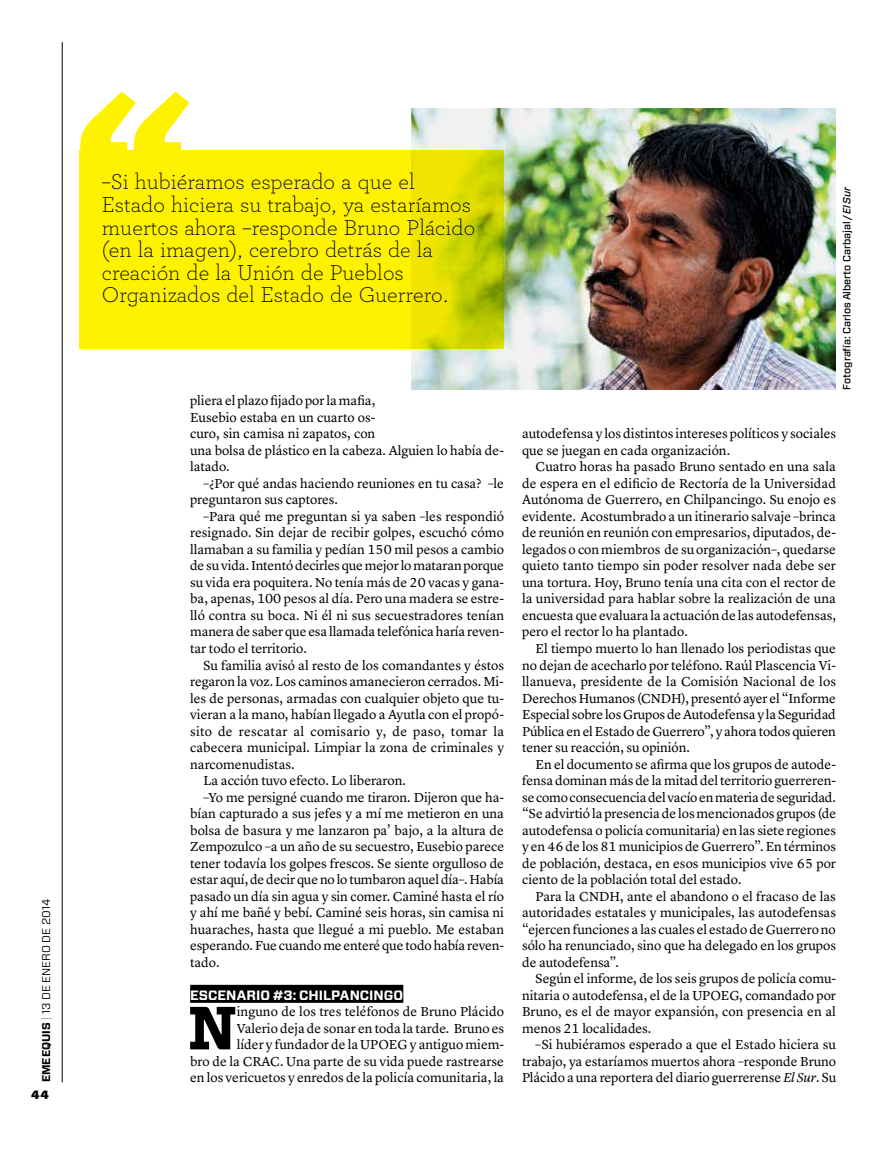
<style>
.page{position:relative;width:893px;height:1149px;background:#fff}
.page>*{position:absolute;margin:0;border:0;box-sizing:border-box;transform-origin:0 0}
.t1{font:700 60.6px "Vitesse";color:#000}
.t2{font:300 22.5px/22.5px "Archer";color:#000}
.t3{font:13.5px/16.5px "Lyon Text";letter-spacing:-.005em;color:#000;text-align:justify}
.t4{font:13.5px "Lyon Text";letter-spacing:.02em;color:#000}
.t5{font:700 13.5px "Forza";color:#fff}
.t6{font:900 12px "Forza";color:#000}
.t7{font:11.25px "Forza";color:#000}
.t8{font:500 10.5px "Forza";letter-spacing:-.005em;color:#000}
.s1{font-weight:700}
.s2{font-weight:100}
.s3{font-style:italic}
</style>
<div class="page">
<hr style="left:62px;top:42px;width:1px;height:1040px;background:#000">
<div style="left:190px;top:984px;width:213px;height:18px;background:#000"></div>
<img style="left:411px;top:108px;width:425px;height:281px">
<svg style="left:80px;top:150px;width:424px;height:198px;background:#f6ec00"></svg>
<svg style="left:80px;top:91px;width:109px;height:60px"></svg>
<p class="t7" style="left:39px;top:1082px;width:185px;rotate:-90deg"><span class="s1">EMEEQUIS</span> <span class="s2">|</span> 13 de enero de 2014</p>
<p class="t6" style="left:31px;top:1086px;width:19px">44</p>
<h2 class="t2" style="left:102px;top:170px;width:375px">–Si hubiéramos esperado a que el Estado hiciera su trabajo, ya estaríamos muertos ahora –responde Bruno Plácido (en la imagen), cerebro detrás de la creación de la Unión de Pueblos Organizados del Estado de Guerrero.</h2>
<p class="t3" style="left:190px;top:391px;width:315px;text-align:left">pliera el plazo fijado por la mafia,<br>Eusebio estaba en un cuarto os-<br>curo, sin camisa ni zapatos, con<br>una bolsa de plástico en la cabeza. Alguien lo había de&shy;latado.</p>
<p class="t3" style="left:190px;top:474px;width:315px;text-indent:13px">–¿Por qué andas haciendo reuniones en tu casa? –le preguntaron sus captores.</p>
<p class="t3" style="left:190px;top:507px;width:316px;text-indent:13px">–Para qué me preguntan si ya saben –les respondió resignado. Sin dejar de recibir golpes, escuchó cómo llamaban a su familia y pedían 150 mil pesos a cambio de su vida. Intentó decirles que mejor lo mataran porque su vida era poquitera. No tenía más de 20 vacas y gana&shy;ba, apenas, 100 pesos al día. Pero una madera se estre&shy;lló contra su boca. Ni él ni sus secuestradores tenían manera de saber que esa llamada telefónica haría reven&shy;tar todo el territorio.</p>
<p class="t3" style="left:204px;top:655px;width:302px">Su familia avisó al resto de los comandantes y éstos</p>
<p class="t3" style="left:190px;top:672px;width:315px">regaron la voz. Los caminos amanecieron cerrados. Mi-</p>
<p class="t3" style="left:190px;top:688px;width:315px">les de personas, armadas con cualquier objeto que tu-</p>
<p class="t3" style="left:190px;top:705px;width:315px">vieran a la mano, habían llegado a Ayutla con el propó-</p>
<p class="t4" style="left:190px;top:720px;width:315px">sito de rescatar al comisario y, de paso, tomar la</p>
<p class="t3" style="left:190px;top:738px;width:315px">cabecera municipal. Limpiar la zona de criminales y</p>
<p class="t3" style="left:190px;top:754px;width:106px">narcomenudistas.</p>
<p class="t3" style="left:204px;top:771px;width:204px">La acción tuvo efecto. Lo liberaron.</p>
<p class="t3" style="left:204px;top:787px;width:302px">–Yo me persigné cuando me tiraron. Dijeron que ha-</p>
<p class="t3" style="left:190px;top:804px;width:315px">bían capturado a sus jefes y a mí me metieron en una</p>
<p class="t3" style="left:190px;top:820px;width:315px">bolsa de basura y me lanzaron pa’ bajo, a la altura de</p>
<p class="t3" style="left:190px;top:837px;width:315px">Zempozulco –a un año de su secuestro, Eusebio parece</p>
<p class="t3" style="left:190px;top:853px;width:315px">tener todavía los golpes frescos. Se siente orgulloso de</p>
<p class="t3" style="left:190px;top:870px;width:315px">estar aquí, de decir que no lo tumbaron aquel día–. Había</p>
<p class="t3" style="left:190px;top:886px;width:315px">pasado un día sin agua y sin comer. Caminé hasta el río</p>
<p class="t3" style="left:190px;top:903px;width:315px">y ahí me bañé y bebí. Caminé seis horas, sin camisa ni</p>
<p class="t3" style="left:190px;top:919px;width:315px">huaraches, hasta que llegué a mi pueblo. Me estaban</p>
<p class="t3" style="left:190px;top:936px;width:315px">esperando. Fue cuando me enteré que todo había reven-</p>
<p class="t3" style="left:190px;top:952px;width:31px">tado.</p>
<p class="t5" style="left:190px;top:985px;width:215px">ESCENARIO #3: CHILPANCINGO</p>
<h1 class="t1" style="left:188px;top:987px;width:51px">N</h1>
<p class="t3" style="left:190px;top:1002px;width:316px;text-align:right">inguno de los tres teléfonos de Bruno Plácido<br>Valerio deja de sonar en toda la tarde. Bruno es<br>líder y fundador de la UPOEG y antiguo miem-<br>bro de la CRAC. Una parte de su vida puede rastrearse en los vericuetos y enredos de la policía comunitaria, la</p>
<p class="t8" style="left:840px;top:389px;width:205px;rotate:-90deg">Fotografía: Carlos Alberto Carbajal /<span class="s3">El Sur</span></p>
<p class="t3" style="left:522px;top:424px;width:316px">autodefensa y los distintos intereses políticos y sociales que se juegan en cada organización.</p>
<p class="t3" style="left:522px;top:457px;width:316px;text-indent:14px">Cuatro horas ha pasado Bruno sentado en una sala de espera en el edificio de Rectoría de la Universidad Autónoma de Guerrero, en Chilpancingo. Su enojo es evidente. Acostumbrado a un itinerario salvaje –brinca de reunión en reunión con empresarios, diputados, de&shy;legados o con miembros de su organización–, quedarse quieto tanto tiempo sin poder resolver nada debe ser una tortura. Hoy, Bruno tenía una cita con el rector de la universidad para hablar sobre la realización de una encuesta que evaluara la actuación de las autodefensas, pero el rector lo ha plantado.</p>
<p class="t3" style="left:522px;top:639px;width:315px;text-indent:14px">El tiempo muerto lo han llenado los periodistas que no dejan de acecharlo por teléfono. Raúl Plascencia Vi&shy;llanueva, presidente de la Comisión Nacional de los Derechos Humanos (CNDH), presentó ayer el “Informe Especial sobre los Grupos de Autodefensa y la Seguridad Pública en el Estado de Guerrero”, y ahora todos quieren tener su reacción, su opinión.</p>
<p class="t3" style="left:522px;top:754px;width:316px;text-indent:14px">En el documento se afirma que los grupos de autode&shy;fensa dominan más de la mitad del territorio guerreren&shy;se como consecuencia del vacío en materia de seguridad. “Se advirtió la presencia de los mencionados grupos (de autodefensa o policía comunitaria) en las siete regiones y en 46 de los 81 municipios de Guerrero”. En términos de población, destaca, en esos municipios vive 65 por ciento de la población total del estado.</p>
<p class="t3" style="left:522px;top:886px;width:315px;text-indent:14px">Para la CNDH, ante el abandono o el fracaso de las autoridades estatales y municipales, las autodefensas “ejercen funciones a las cuales el estado de Guerrero no sólo ha renunciado, sino que ha delegado en los grupos de autodefensa”.</p>
<p class="t3" style="left:522px;top:969px;width:315px;text-indent:14px">Según el informe, de los seis grupos de policía comu&shy;nitaria o autodefensa, el de la UPOEG, comandado por Bruno, es el de mayor expansión, con presencia en al menos 21 localidades.</p>
<p class="t3" style="left:522px;top:1035px;width:316px;text-indent:14px">–Si hubiéramos esperado a que el Estado hiciera su trabajo, ya estaríamos muertos ahora –responde Bruno Plácido a una reportera del diario guerrerense <span class="s3">El Sur</span>. Su</p>
</div>
